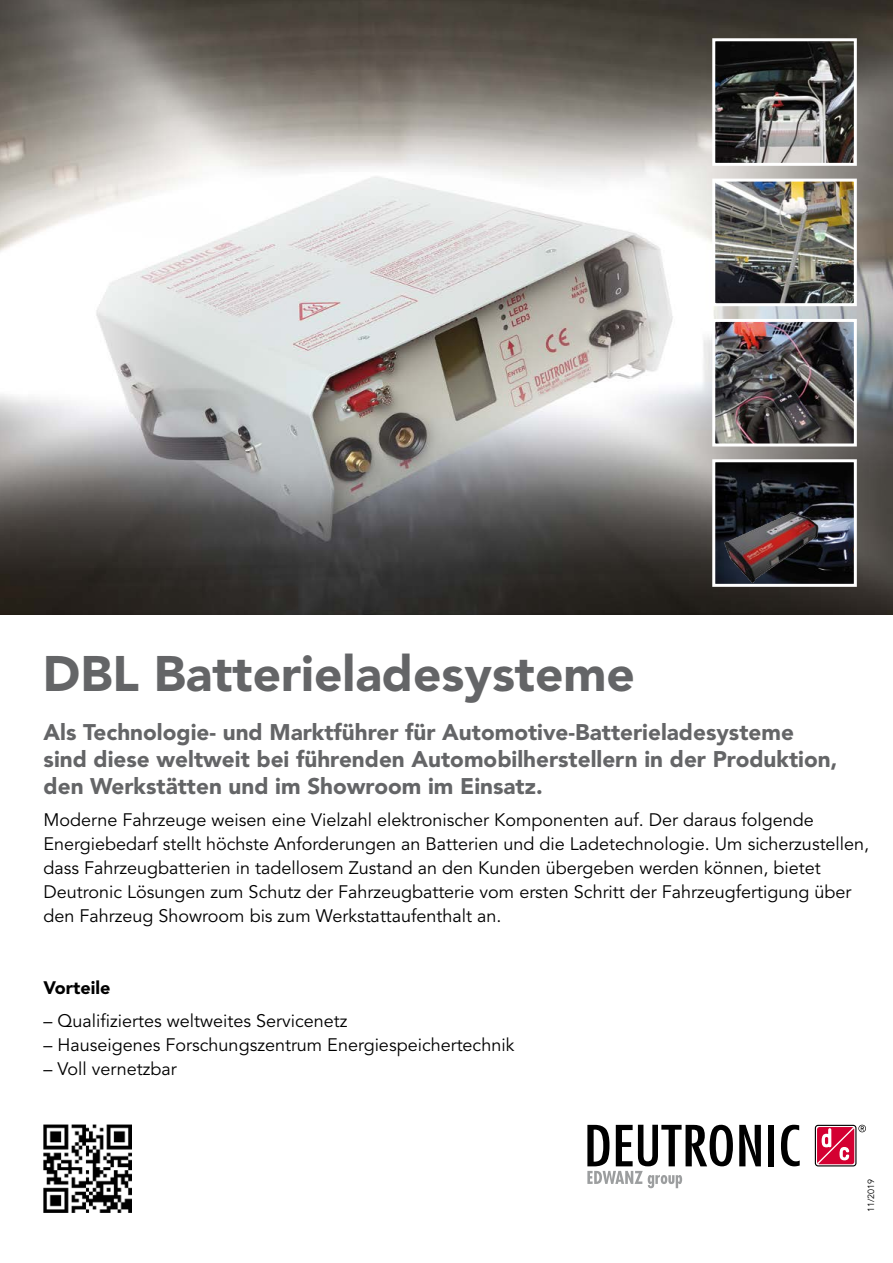
<style>
.page{position:relative;width:893px;height:1263px;background:#fff}
.page>*{position:absolute;margin:0;border:0;box-sizing:border-box;transform-origin:0 0}
.t1{font:900 49.5px "Avenir LT Std";color:#646567}
.t2{font:900 22.5px/27px "Avenir LT Std";color:#646567}
.t3{font:18px/24px "Avenir LT Std";color:#000}
.t4{font:900 18px "Avenir LT Std";color:#000}
.t5{font:9px "Avenir LT Std";color:#000}
</style>
<div class="page">
<img style="left:0;top:0;width:893px;height:614px">
<img style="left:716px;top:42px;width:137px;height:120px">
<div style="left:712px;top:38px;width:145px;height:128px;border:3px solid #fff"></div>
<img style="left:716px;top:183px;width:137px;height:119px">
<div style="left:712px;top:179px;width:145px;height:127px;border:3px solid #fff"></div>
<img style="left:716px;top:323px;width:137px;height:119px">
<div style="left:712px;top:319px;width:145px;height:127px;border:3px solid #fff"></div>
<img style="left:716px;top:463px;width:137px;height:120px">
<div style="left:712px;top:459px;width:145px;height:128px;border:3px solid #fff"></div>
<img style="left:44px;top:1124px;width:88px;height:88px">
<div style="left:815px;top:1125px;width:41px;height:41px;border:1px solid #000;border-radius:3px"></div>
<svg style="left:816px;top:1125px;width:50px;height:40px"></svg>
<svg style="left:739px;top:1125px;width:22px;height:41px"></svg>
<div style="left:768px;top:1125px;width:6px;height:41px;background:#000"></div>
<svg style="left:781px;top:1125px;width:19px;height:41px"></svg>
<svg style="left:587px;top:1125px;width:146px;height:63px"></svg>
<img style="left:718px;top:503px;width:108px;height:82px">
<h1 class="t1" style="left:43px;top:644px;width:594px">DBL Batterieladesysteme</h1>
<p class="t2" style="left:44px;top:718px;width:795px">Als Technologie- und Marktführer für Automotive-Batterieladesysteme sind diese weltweit bei führenden Automobilherstellern in der Produktion, den Werkstätten und im Showroom im Einsatz.</p>
<p class="t3" style="left:44px;top:809px;width:827px">Moderne Fahrzeuge weisen eine Vielzahl elektronischer Komponenten auf. Der daraus folgende Energiebedarf stellt höchste Anforderungen an Batterien und die Ladetechnologie. Um sicherzustellen, dass Fahrzeugbatterien in tadellosem Zustand an den Kunden übergeben werden können, bietet Deutronic Lösungen zum Schutz der Fahrzeugbatterie vom ersten Schritt der Fahrzeugfertigung über den Fahrzeug Showroom bis zum Werkstattaufenthalt an.</p>
<p class="t4" style="left:44px;top:977px;width:68px">Vorteile</p>
<p class="t3" style="left:44px;top:1009px;width:305px">– Qualifiziertes weltweites Servicenetz</p>
<p class="t3" style="left:44px;top:1033px;width:472px">– Hauseigenes Forschungszentrum Energiespeichertechnik</p>
<p class="t3" style="left:44px;top:1057px;width:135px">– Voll vernetzbar</p>
<p class="t5" style="left:866px;top:1212px;width:35px;rotate:-90deg">11/2019</p>
</div>
